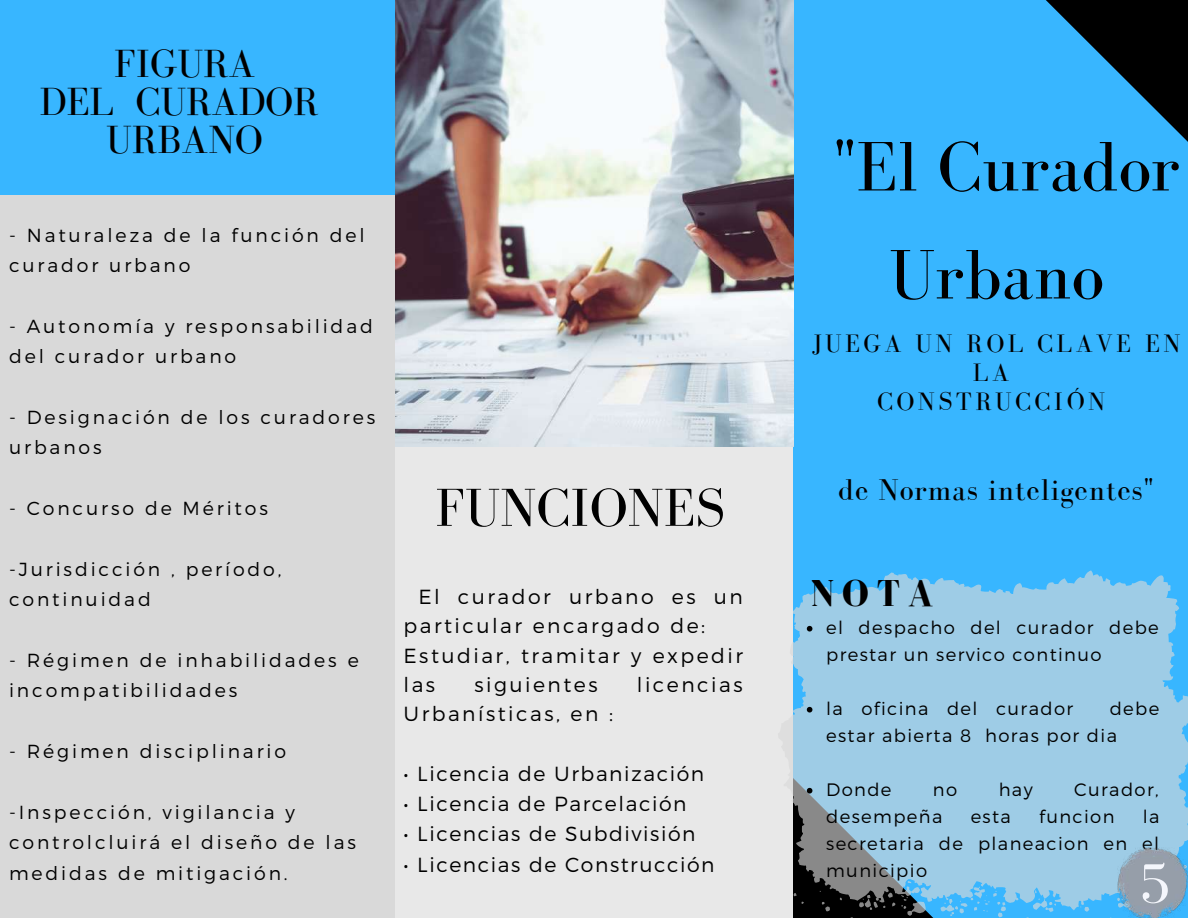
<style>
.page{position:relative;width:1188px;height:918px;background:#38b6ff}
.page>*{position:absolute;margin:0;border:0;box-sizing:border-box;transform-origin:0 0}
.t1{font:72.15px/108px "Bodoni FLF";color:#000;text-align:center}
.t2{font:58.05px "Bodoni FLF";color:#f4f6fc}
.t3{font:55.05px "Bodoni FLF";color:#000}
.t4{font:40.5px/38.2px "Bodoni FLF";color:#000;text-align:center}
.t5{font:700 38.55px "Bodoni FLF";color:#000}
.t6{font:30.9px "Bodoni FLF";letter-spacing:.03em;color:#000}
.t7{font:25.95px/29.2px "Bodoni FLF";letter-spacing:.135em;color:#000;text-align:center}
.t8{font:300 20.4px/29.2px "Montserrat";letter-spacing:.12em;color:#000}
.t9{font:300 20.4px "Montserrat";letter-spacing:.075em;color:#000}
.t10{font:300 18.9px/30.3px "Montserrat";letter-spacing:.15em;color:#000}
.t11{font:300 18px/27px "Montserrat";letter-spacing:.075em;color:#000}
</style>
<div class="page">
<svg style="left:1046px;top:0;width:142px;height:142px"></svg>
<div style="left:0;top:196px;width:396px;height:722px;background:#d9d9d9"></div>
<div style="left:396px;top:0;width:397px;height:918px;background:#e8e8e8"></div>
<img style="left:396px;top:0;width:398px;height:446px">
<svg style="left:793px;top:570px;width:395px;height:348px;background:#92c9e8"></svg>
<svg style="left:807px;top:626px;width:5px;height:6px"></svg>
<svg style="left:807px;top:707px;width:5px;height:6px"></svg>
<svg style="left:793px;top:731px;width:185px;height:187px;background:#84a8bc"></svg>
<img style="left:1117px;top:847px;width:71px;height:71px">
<h3 class="t4" style="left:40px;top:44px;width:281px">FIGURA<br>DEL CURADOR<br>URBANO</h3>
<p class="t10" style="left:9px;top:219px;width:357px">- Naturaleza de la función del curador urbano</p>
<p class="t10" style="left:9px;top:310px;width:365px">- Autonomía y responsabilidad del curador urbano</p>
<p class="t10" style="left:9px;top:401px;width:368px">- Designación de los curadores urbanos</p>
<p class="t10" style="left:9px;top:492px;width:260px">- Concurso de Méritos</p>
<p class="t10" style="left:9px;top:553px;width:274px">-Jurisdicción , período, continuidad</p>
<p class="t10" style="left:9px;top:644px;width:351px">- Régimen de inhabilidades e incompatibilidades</p>
<p class="t10" style="left:9px;top:735px;width:279px">- Régimen disciplinario</p>
<p class="t10" style="left:9px;top:796px;width:348px">-Inspección, vigilancia y controlcluirá el diseño de las medidas de mitigación.</p>
<h3 class="t3" style="left:435px;top:478px;width:292px">FUNCIONES</h3>
<p class="t8" style="left:404px;top:581px;width:341px;text-indent:15px">El curador urbano es un particular encargado de:<br>Estudiar, tramitar y expedir las</p>
<p class="t8" style="left:474px;top:669px;width:125px">siguientes</p>
<p class="t8" style="left:637px;top:669px;width:107px">licencias</p>
<p class="t8" style="left:404px;top:698px;width:211px">Urbanísticas, en :</p>
<p class="t9" style="left:404px;top:760px;width:302px">• Licencia de Urbanización</p>
<p class="t9" style="left:404px;top:791px;width:285px">• Licencia de Parcelación</p>
<p class="t9" style="left:404px;top:821px;width:294px">• Licencias de Subdivisión</p>
<p class="t9" style="left:404px;top:851px;width:313px">• Licencias de Construcción</p>
<h1 class="t1" style="left:833px;top:112px;width:349px">"El Curador<br>Urbano</h1>
<h3 class="t7" style="left:812px;top:328px;width:370px">JUEGA UN ROL CLAVE EN<br>LA<br>CONSTRUCCIÓN</h3>
<h3 class="t6" style="left:838px;top:473px;width:317px">de Normas inteligentes"</h3>
<h3 class="t5" style="left:811px;top:572px;width:124px">NOTA</h3>
<p class="t11" style="left:826px;top:613px;width:334px">el despacho del curador debe prestar un servico continuo</p>
<p class="t11" style="left:826px;top:694px;width:249px">la oficina del curador</p>
<p class="t11" style="left:826px;top:694px;width:335px;text-indent:284px">debe estar abierta 8 horas por dia</p>
<p class="t11" style="left:826px;top:775px;width:67px">Donde</p>
<p class="t11" style="left:933px;top:775px;width:26px">no</p>
<p class="t11" style="left:999px;top:775px;width:36px">hay</p>
<p class="t11" style="left:1074px;top:775px;width:86px">Curador,</p>
<p class="t11" style="left:826px;top:802px;width:118px">desempeña</p>
<p class="t11" style="left:971px;top:802px;width:42px">esta</p>
<p class="t11" style="left:1039px;top:802px;width:77px">funcion</p>
<p class="t11" style="left:826px;top:802px;width:335px;text-align:justify;text-indent:317px">la secretaria de planeacion en el municipio</p>
<h2 class="t2" style="left:1139px;top:852px;width:33px">5</h2>
</div>
